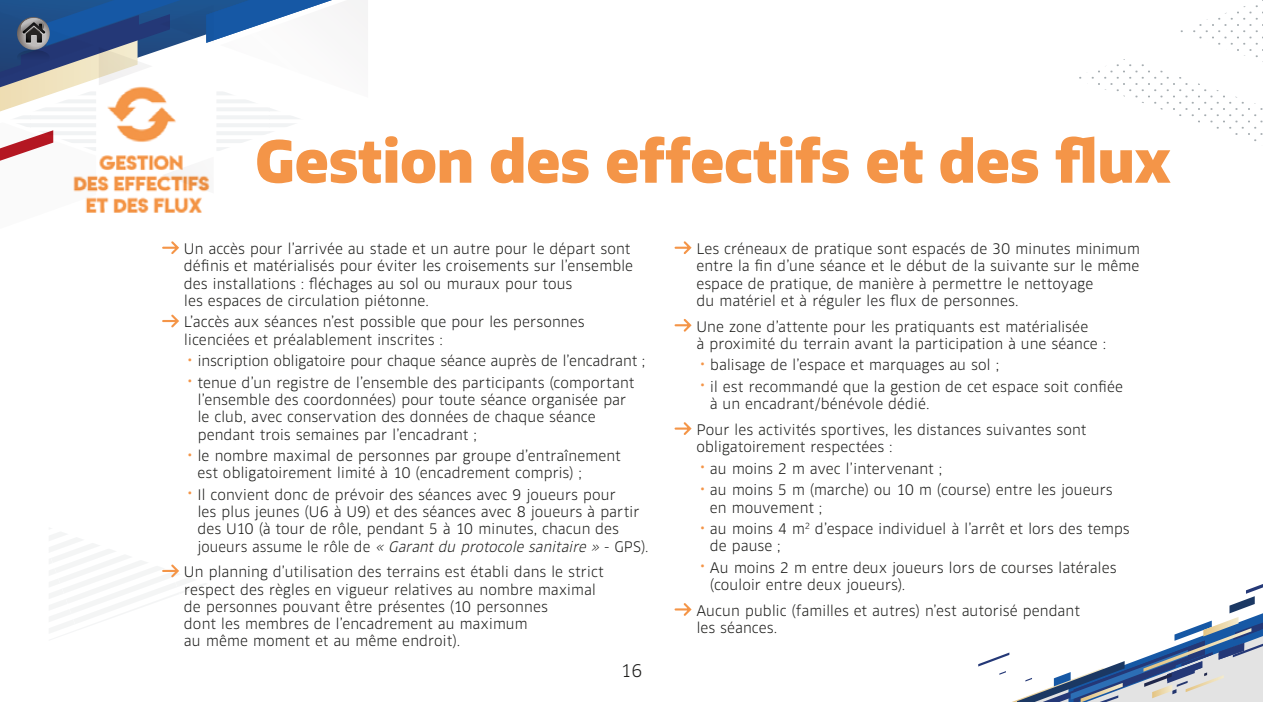
<style>
.page{position:relative;width:1263px;height:702px;background:#fff}
.page>*{position:absolute;margin:0;border:0;box-sizing:border-box;transform-origin:0 0}
.t1{font:60px "FFF Equipe Black";letter-spacing:-.005em;color:#f49548}
.t2{font:18px "FFF Equipe Light";color:#1d1d1b}
.t3{font:15px/17.2px "FFF Equipe Light";letter-spacing:-.01em;color:#1d1d1b}
.s1{color:#f49548}
.s2{font-style:italic}
</style>
<div class="page">
<svg style="left:978px;top:584px;width:285px;height:118px"></svg>
<svg style="left:1079px;top:0;width:184px;height:142px"></svg>
<svg style="left:0;top:0;width:368px;height:328px"></svg>
<svg style="left:49px;top:528px;width:157px;height:110px"></svg>
<svg style="left:674px;top:241px;width:18px;height:13px"></svg>
<svg style="left:674px;top:319px;width:18px;height:13px"></svg>
<svg style="left:674px;top:422px;width:18px;height:13px"></svg>
<svg style="left:674px;top:603px;width:18px;height:13px"></svg>
<h1 class="t1" style="left:255px;top:124px;width:917px">Gestion des effectifs et des flux</h1>
<p class="t3" style="left:184px;top:240px;width:451px">Un accès pour l’arrivée au stade et un autre pour le départ sont définis et matérialisés pour éviter les croisements sur l’ensemble des installations : fléchages au sol ou muraux pour tous<br>les espaces de circulation piétonne.</p>
<p class="t3" style="left:184px;top:313px;width:402px">L’accès aux séances n’est possible que pour les personnes licenciées et préalablement inscrites :</p>
<p class="t3" style="left:188px;top:352px;width:459px"><span class="s1">•</span> inscription obligatoire pour chaque séance auprès de l’encadrant ;</p>
<p class="t3" style="left:197px;top:373px;width:439px;text-indent:-10px"><span class="s1">•</span> tenue d’un registre de l’ensemble des participants (comportant l’ensemble des coordonnées) pour toute séance organisée par le club, avec conservation des données de chaque séance pendant trois semaines par l’encadrant ;</p>
<p class="t3" style="left:197px;top:447px;width:425px;text-indent:-10px"><span class="s1">•</span> le nombre maximal de personnes par groupe d’entraînement est obligatoirement limité à 10 (encadrement compris) ;</p>
<p class="t3" style="left:197px;top:485px;width:453px;text-indent:-10px"><span class="s1">•</span> Il convient donc de prévoir des séances avec 9 joueurs pour<br>les plus jeunes (U6 à U9) et des séances avec 8 joueurs à partir des U10 (à tour de rôle, pendant 5 à 10 minutes, chacun des<br>j o u e u r s a s s u m e l e rô l e d e <span class="s2">« Garant du protocole sanitaire »</span> - G P S) .</p>
<p class="t3" style="left:184px;top:563px;width:422px">Un planning d’utilisation des terrains est établi dans le strict respect des règles en vigueur relatives au nombre maximal de personnes pouvant être présentes (10 personnes<br>dont les membres de l’encadrement au maximum<br>au même moment et au même endroit).</p>
<p class="t2" style="left:620px;top:660px;width:24px">16</p>
<p class="t3" style="left:696px;top:240px;width:445px">Les créneaux de pratique sont espacés de 30 minutes minimum entre la fin d’une séance et le début de la suivante sur le même espace de pratique, de manière à permettre le nettoyage<br>du matériel et à réguler les flux de personnes.</p>
<p class="t3" style="left:696px;top:318px;width:411px">Une zone d’attente pour les pratiquants est matérialisée<br>à proximité du terrain avant la participation à une séance :</p>
<p class="t3" style="left:700px;top:356px;width:301px"><span class="s1">•</span> balisage de l’espace et marquages au sol ;</p>
<p class="t3" style="left:710px;top:378px;width:415px;text-indent:-10px"><span class="s1">•</span> il est recommandé que la gestion de cet espace soit confiée à un encadrant/bénévole dédié.</p>
<p class="t3" style="left:696px;top:421px;width:392px">Pour les activités sportives, les distances suivantes sont obligatoirement respectées :</p>
<p class="t3" style="left:700px;top:460px;width:244px"><span class="s1">•</span> au moins 2 m avec l’intervenant ;</p>
<p class="t3" style="left:710px;top:481px;width:404px;text-indent:-10px"><span class="s1">•</span> au moins 5 m (marche) ou 10 m (course) entre les joueurs en mouvement ;</p>
<p class="t3" style="left:710px;top:520px;width:421px;text-indent:-10px"><span class="s1">•</span> au moins 4 m<sup>2</sup> d’espace individuel à l’arrêt et lors des temps de pause ;</p>
<p class="t3" style="left:710px;top:559px;width:408px;text-indent:-10px"><span class="s1">•</span> Au moins 2 m entre deux joueurs lors de courses latérales (couloir entre deux joueurs).</p>
<p class="t3" style="left:696px;top:602px;width:385px">Aucun public (familles et autres) n’est autorisé pendant les séances.</p>
</div>
